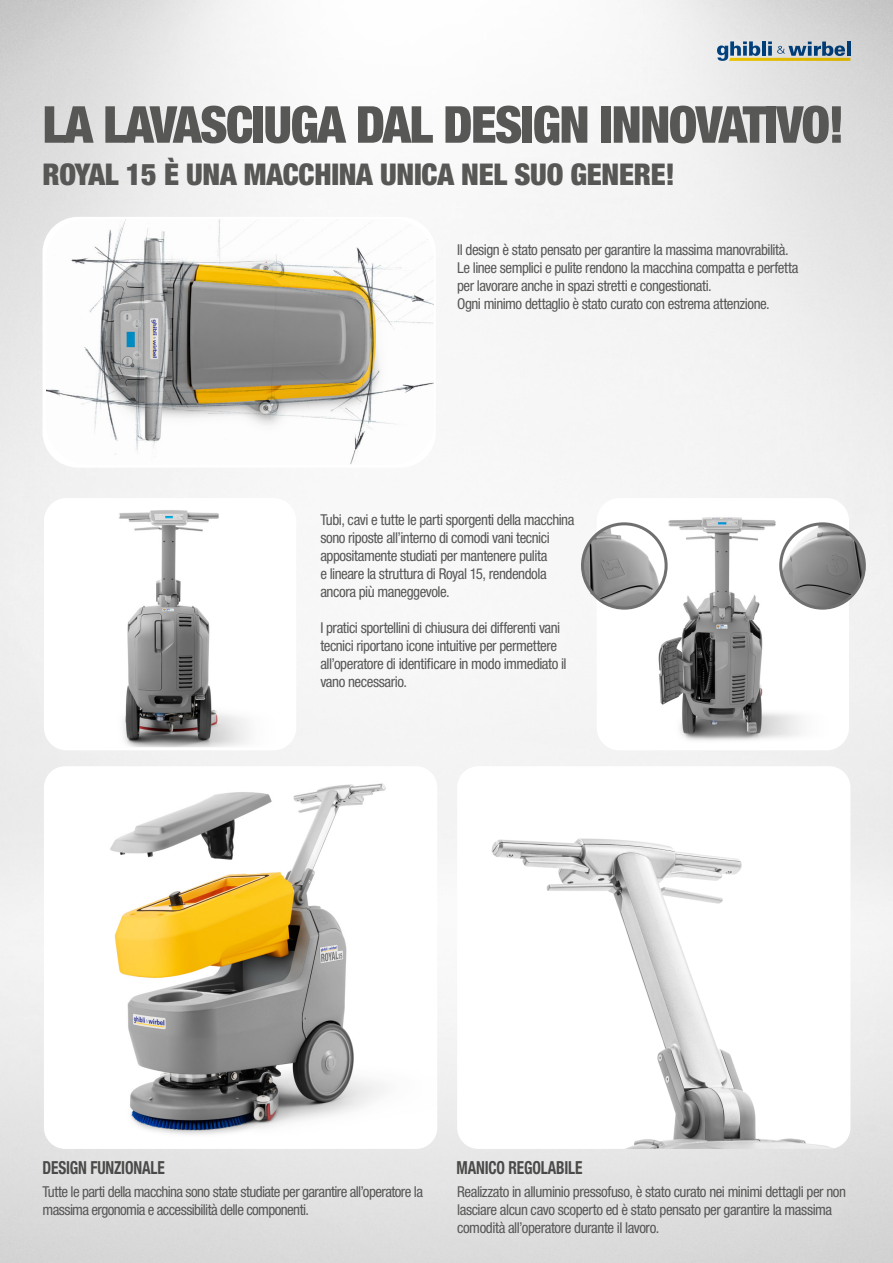
<style>
.page{position:relative;width:893px;height:1263px;background:#fff}
.page>*{position:absolute;margin:0;border:0;box-sizing:border-box;transform-origin:0 0}
._1-TitoloMacchina{font:900 condensed 51px "Helvetica Neue LT Std";letter-spacing:-.03em;color:#575756}
._4-Testo_descrizione{font:900 condensed 30px "Helvetica Neue LT Std";letter-spacing:-.01em;color:#575756}
._4-Testo_descrizione-2{font:700 condensed 18px "Helvetica Neue LT Std";letter-spacing:-.01em;color:#4a4a49;scale:.85 1}
._4-Testo_descrizione-3{font:condensed 15px/18px "Helvetica Neue LT Std";letter-spacing:-.03em;color:#575756}
</style>
<div class="page">
<img style="left:0;top:0;width:893px;height:1263px">
<img style="left:44px;top:766px;width:393px;height:383px">
<img style="left:457px;top:766px;width:393px;height:383px">
<img style="left:598px;top:499px;width:249px;height:250px">
<div style="left:597px;top:498px;width:252px;height:252px;border:3px solid #fff;border-radius:21px"></div>
<img style="left:45px;top:499px;width:250px;height:250px">
<div style="left:44px;top:498px;width:252px;height:252px;border:3px solid #fff;border-radius:21px"></div>
<svg style="left:579px;top:521px;width:90px;height:90px"></svg>
<svg style="left:778px;top:521px;width:89px;height:90px"></svg>
<svg style="left:43px;top:216px;width:394px;height:251px"></svg>
<div style="left:40px;top:213px;width:400px;height:258px;border:6px solid #fff;border-radius:45px"></div>
<svg style="left:717px;top:41px;width:133px;height:20px;background:#92a29d"></svg>
<p class="_1-TitoloMacchina" style="left:43px;top:93px;width:803px">LA LAVASCIUGA DAL DESIGN INNOVATIVO!</p>
<p class="_4-Testo_descrizione" style="left:43px;top:156px;width:634px">ROYAL 15 È UNA MACCHINA UNICA NEL SUO GENERE!</p>
<p class="_4-Testo_descrizione-3" style="left:457px;top:241px;width:333px">Il design è stato pensato per garantire la massima manovrabilità.</p>
<p class="_4-Testo_descrizione-3" style="left:457px;top:259px;width:343px">Le linee semplici e pulite rendono la macchina compatta e perfetta</p>
<p class="_4-Testo_descrizione-3" style="left:457px;top:277px;width:256px">per lavorare anche in spazi stretti e congestionati.</p>
<p class="_4-Testo_descrizione-3" style="left:457px;top:295px;width:314px">Ogni minimo dettaglio è stato curato con estrema attenzione.</p>
<p class="_4-Testo_descrizione-3" style="left:320px;top:511px;width:256px">Tubi, cavi e tutte le parti sporgenti della macchina sono riposte all’interno di comodi vani tecnici appositamente studiati per mantenere pulita<br>e lineare la struttura di Royal 15, rendendola ancora più maneggevole.</p>
<p class="_4-Testo_descrizione-3" style="left:320px;top:619px;width:248px">I pratici sportellini di chiusura dei differenti vani tecnici riportano icone intuitive per permettere all’operatore di identificare in modo immediato il vano necessario.</p>
<p class="_4-Testo_descrizione-2" style="left:43px;top:1156px;width:145px">DESIGN FUNZIONALE</p>
<p class="_4-Testo_descrizione-2" style="left:457px;top:1156px;width:150px">MANICO REGOLABILE</p>
<p class="_4-Testo_descrizione-3" style="left:43px;top:1182px;width:382px">Tutte le parti della macchina sono state studiate per garantire all’operatore la massima ergonomia e accessibilità delle componenti.</p>
<p class="_4-Testo_descrizione-3" style="left:457px;top:1182px;width:390px">Realizzato in alluminio pressofuso, è stato curato nei minimi dettagli per non lasciare alcun cavo scoperto ed è stato pensato per garantire la massima comodità all’operatore durante il lavoro.</p>
</div>
